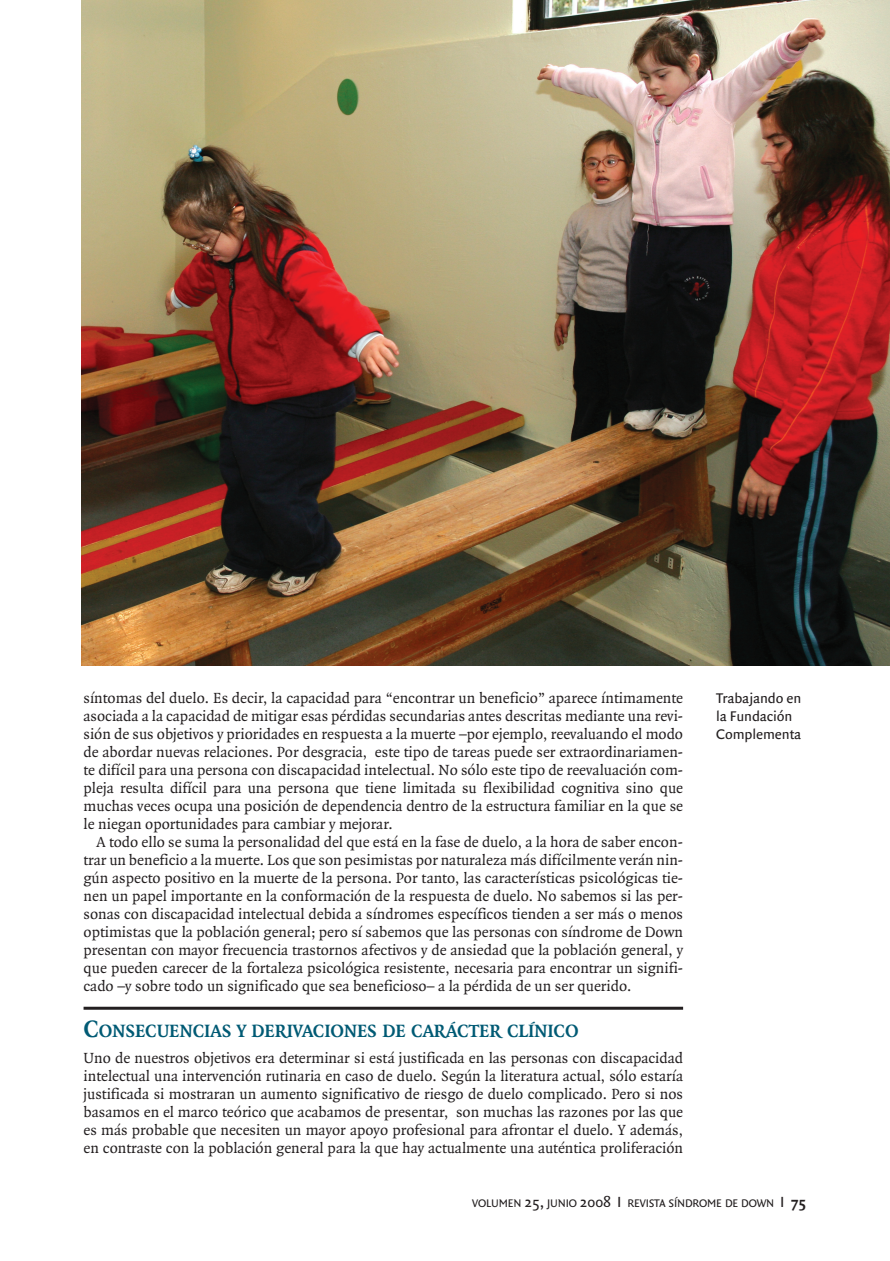
<style>
.page{position:relative;width:890px;height:1261px;background:#fff}
.page>*{position:absolute;margin:0;border:0;box-sizing:border-box;transform-origin:0 0}
.t1{font:700 19.2px "Quadraat";letter-spacing:-.015em;color:#005a74}
.t2{font:15.75px/18px "Quadraat";color:#231f20;text-align:justify}
.t3{font:15px/18px "Quadraat Sans";letter-spacing:-.01em;color:#231f20}
.t4{font:11.85px "Quadraat Sans";letter-spacing:-.015em;color:#231f20}
.s1{font-size:25.5px}
.s2{font-size:15.75px}
.s3{font-weight:700;font-size:15.75px}
</style>
<div class="page">
<hr style="left:84px;top:1006px;width:599px;height:3px;background:#231f20">
<img style="left:82px;top:0;width:808px;height:665px">
<p class="t2" style="left:84px;top:689px;width:601px">síntomas del duelo. Es decir, la capacidad para “encontrar un beneficio” aparece íntimamente asociada a la capacidad de mitigar esas pérdidas secundarias antes descritas mediante una revi&shy;sión de sus objetivos y prioridades en respuesta a la muerte –por ejemplo, reevaluando el modo de abordar nuevas relaciones. Por desgracia, este tipo de tareas puede ser extraordinariamen&shy;te difícil para una persona con discapacidad intelectual. No sólo este tipo de reevaluación com&shy;pleja resulta difícil para una persona que tiene limitada su flexibilidad cognitiva sino que muchas veces ocupa una posición de dependencia dentro de la estructura familiar en la que se le niegan oportunidades para cambiar y mejorar.</p>
<p class="t2" style="left:84px;top:833px;width:601px;text-indent:13px">A todo ello se suma la personalidad del que está en la fase de duelo, a la hora de saber encon&shy;trar un beneficio a la muerte. Los que son pesimistas por naturaleza más difícilmente verán nin&shy;gún aspecto positivo en la muerte de la persona. Por tanto, las características psicológicas tie&shy;nen un papel importante en la conformación de la respuesta de duelo. No sabemos si las per&shy;sonas con discapacidad intelectual debida a síndromes específicos tienden a ser más o menos optimistas que la población general; pero sí sabemos que las personas con síndrome de Down presentan con mayor frecuencia trastornos afectivos y de ansiedad que la población general, y que pueden carecer de la fortaleza psicológica resistente, necesaria para encontrar un signifi&shy;cado –y sobre todo un significado que sea beneficioso– a la pérdida de un ser querido.</p>
<p class="t1" style="left:84px;top:1022px;width:497px"><span class="s1">C</span>ONSECUENCIAS Y DERIVACIONES DE CARÁCTER CLÍNICO</p>
<p class="t2" style="left:84px;top:1049px;width:601px">Uno de nuestros objetivos era determinar si está justificada en las personas con discapacidad intelectual una intervención rutinaria en caso de duelo. Según la literatura actual, sólo estaría justificada si mostraran un aumento significativo de riesgo de duelo complicado. Pero si nos basamos en el marco teórico que acabamos de presentar, son muchas las razones por las que es más probable que necesiten un mayor apoyo profesional para afrontar el duelo. Y además, en contraste con la población general para la que hay actualmente una auténtica proliferación</p>
<p class="t3" style="left:716px;top:690px;width:87px">Trabajando en la Fundación<br>Complementa</p>
<p class="t4" style="left:472px;top:1198px;width:336px">VOLUMEN <span class="s2">25,</span> JUNIO <span class="s2">2008 I</span> REVISTA SÍNDROME DE DOWN <span class="s2">I</span> <span class="s3">75</span></p>
</div>
